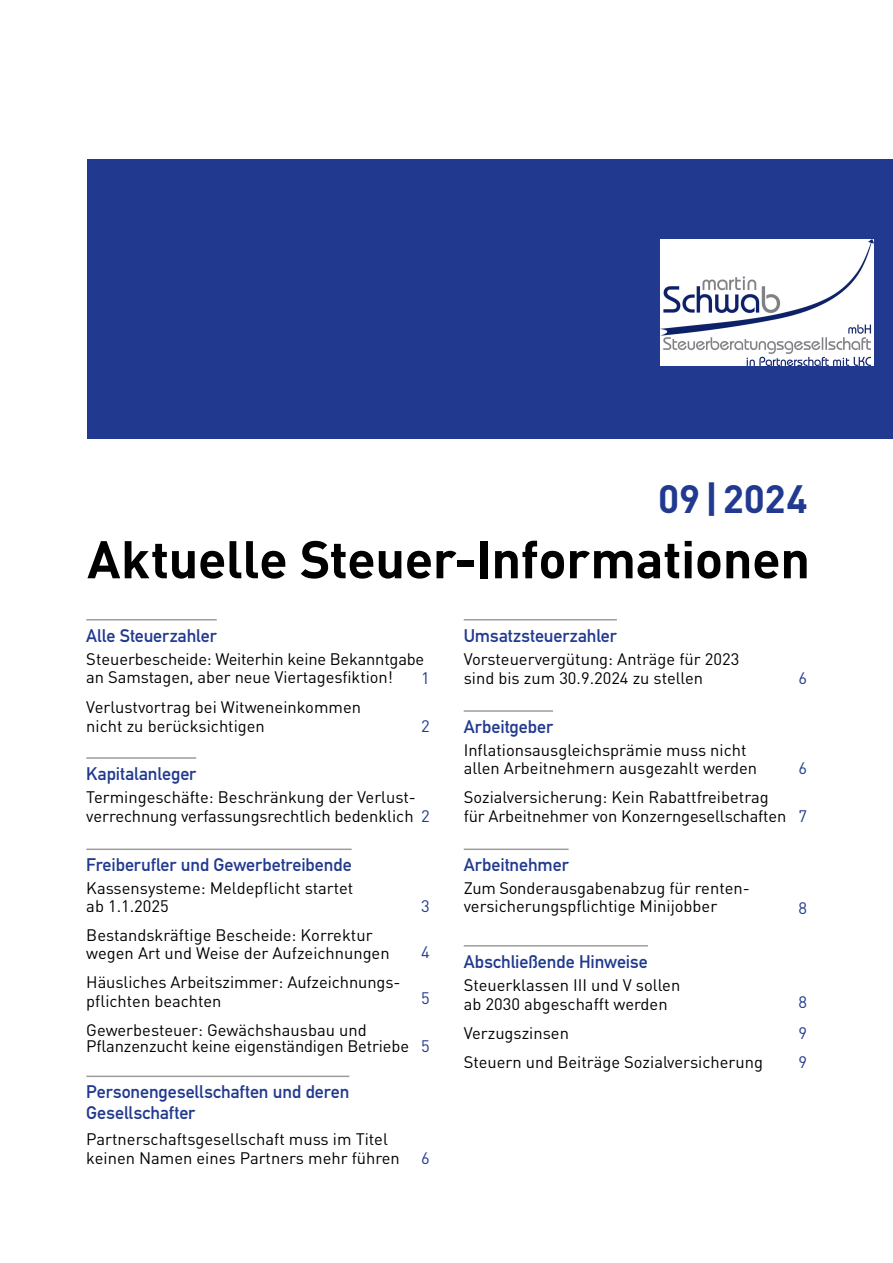
<style>
.page{position:relative;width:893px;height:1263px;background:#fff}
.page>*{position:absolute;margin:0;border:0;box-sizing:border-box;transform-origin:0 0}
.t1{font:700 52.2px "DIN Pro";letter-spacing:-.01em;color:#000}
.t2{font:700 39px "DIN Pro";letter-spacing:.005em;color:#213a8f}
.t3{font:18px/21px "DIN Mittelschrift Std";letter-spacing:-.005em;color:#213a8f}
.t4{font:16.5px/18.8px "DIN Pro";color:#000}
.t5{font:16.5px "DIN Pro";color:#213a8f}
.s1{color:#213a8f}
</style>
<div class="page">
<hr style="left:86px;top:619px;width:131px;height:1px;background:#9d9d9c">
<hr style="left:86px;top:757px;width:110px;height:2px;background:#9d9d9c">
<hr style="left:86px;top:848px;width:266px;height:2px;background:#9d9d9c">
<hr style="left:86px;top:1075px;width:263px;height:2px;background:#9d9d9c">
<hr style="left:464px;top:619px;width:153px;height:1px;background:#9d9d9c">
<hr style="left:464px;top:710px;width:89px;height:2px;background:#9d9d9c">
<hr style="left:464px;top:848px;width:105px;height:2px;background:#9d9d9c">
<hr style="left:464px;top:945px;width:184px;height:1px;background:#9d9d9c">
<div style="left:87px;top:160px;width:806px;height:279px;background:#213a8f"></div>
<img style="left:661px;top:240px;width:212px;height:125px">
<h2 class="t2" style="left:658px;top:473px;width:151px">09|2024</h2>
<h1 class="t1" style="left:87px;top:524px;width:724px">Aktuelle Steuer-Informationen</h1>
<p class="t3" style="left:86px;top:625px;width:132px">Alle Steuerzahler</p>
<p class="t4" style="left:86px;top:649px;width:340px;line-height:18px">Steuerbescheide: Weiterhin keine Bekanntgabe an Samstagen, aber neue Viertagesfiktion!</p>
<p class="t5" style="left:421px;top:667px;width:10px">1</p>
<p class="t4" style="left:86px;top:697px;width:276px">Verlustvortrag bei Witweneinkommen nicht zu berücksichtigen</p>
<p class="t5" style="left:421px;top:715px;width:10px">2</p>
<p class="t3" style="left:86px;top:763px;width:111px">Kapitalanleger</p>
<p class="t4" style="left:86px;top:787px;width:345px">Termingeschäfte: Beschränkung der Verlust&shy;verrechnung verfassungsrechtlich bedenklich <span class="s1">2</span></p>
<p class="t3" style="left:86px;top:855px;width:267px">Freiberufler und Gewerbetreibende</p>
<p class="t4" style="left:86px;top:879px;width:269px;line-height:18px">Kassensysteme: Meldepflicht startet ab 1.1.2025</p>
<p class="t5" style="left:421px;top:895px;width:10px">3</p>
<p class="t4" style="left:86px;top:926px;width:305px;line-height:18px">Bestandskräftige Bescheide: Korrektur wegen Art und Weise der Aufzeichnungen</p>
<p class="t5" style="left:421px;top:941px;width:10px">4</p>
<p class="t4" style="left:86px;top:972px;width:316px">Häusliches Arbeitszimmer: Aufzeichnungs&shy;pflichten beachten</p>
<p class="t5" style="left:421px;top:987px;width:10px">5</p>
<p class="t4" style="left:86px;top:1021px;width:345px;line-height:15.8px">Gewerbesteuer: Gewächshausbau und<br>Pflanzenzucht keine eigenständigen Betriebe <span class="s1">5</span></p>
<p class="t3" style="left:86px;top:1082px;width:265px">Personengesellschaften und deren<br>Gesellschafter</p>
<p class="t4" style="left:86px;top:1129px;width:315px">Partnerschaftsgesellschaft muss im Titel keinen Namen eines Partners mehr führen</p>
<p class="t5" style="left:421px;top:1147px;width:10px">6</p>
<p class="t3" style="left:464px;top:625px;width:155px">Umsatzsteuerzahler</p>
<p class="t4" style="left:464px;top:649px;width:277px">Vorsteuervergütung: Anträge für 2023 sind bis zum 30.9.2024 zu stellen</p>
<p class="t5" style="left:798px;top:666px;width:10px">6</p>
<p class="t3" style="left:464px;top:716px;width:91px">Arbeitgeber</p>
<p class="t4" style="left:464px;top:740px;width:295px;line-height:18px">Inflationsausgleichsprämie muss nicht allen Arbeitnehmern ausgezahlt werden</p>
<p class="t5" style="left:798px;top:757px;width:10px">6</p>
<p class="t4" style="left:464px;top:787px;width:345px">Sozialversicherung: Kein Rabattfreibetrag<br>für Arbeitnehmer von Konzerngesellschaften <span class="s1">7</span></p>
<p class="t3" style="left:464px;top:855px;width:106px">Arbeitnehmer</p>
<p class="t4" style="left:464px;top:879px;width:287px;line-height:18px">Zum Sonderausgabenabzug für renten&shy;versicherungspflichtige Minijobber</p>
<p class="t5" style="left:798px;top:897px;width:10px">8</p>
<p class="t3" style="left:464px;top:951px;width:186px">Abschließende Hinweise</p>
<p class="t4" style="left:464px;top:975px;width:218px">Steuerklassen III und V sollen ab 2030 abgeschafft werden</p>
<p class="t5" style="left:798px;top:991px;width:10px">8</p>
<p class="t4" style="left:464px;top:1023px;width:107px">Verzugszinsen</p>
<p class="t5" style="left:798px;top:1022px;width:10px">9</p>
<p class="t4" style="left:464px;top:1052px;width:301px">Steuern und Beiträge Sozialversicherung</p>
<p class="t5" style="left:798px;top:1051px;width:10px">9</p>
</div>
